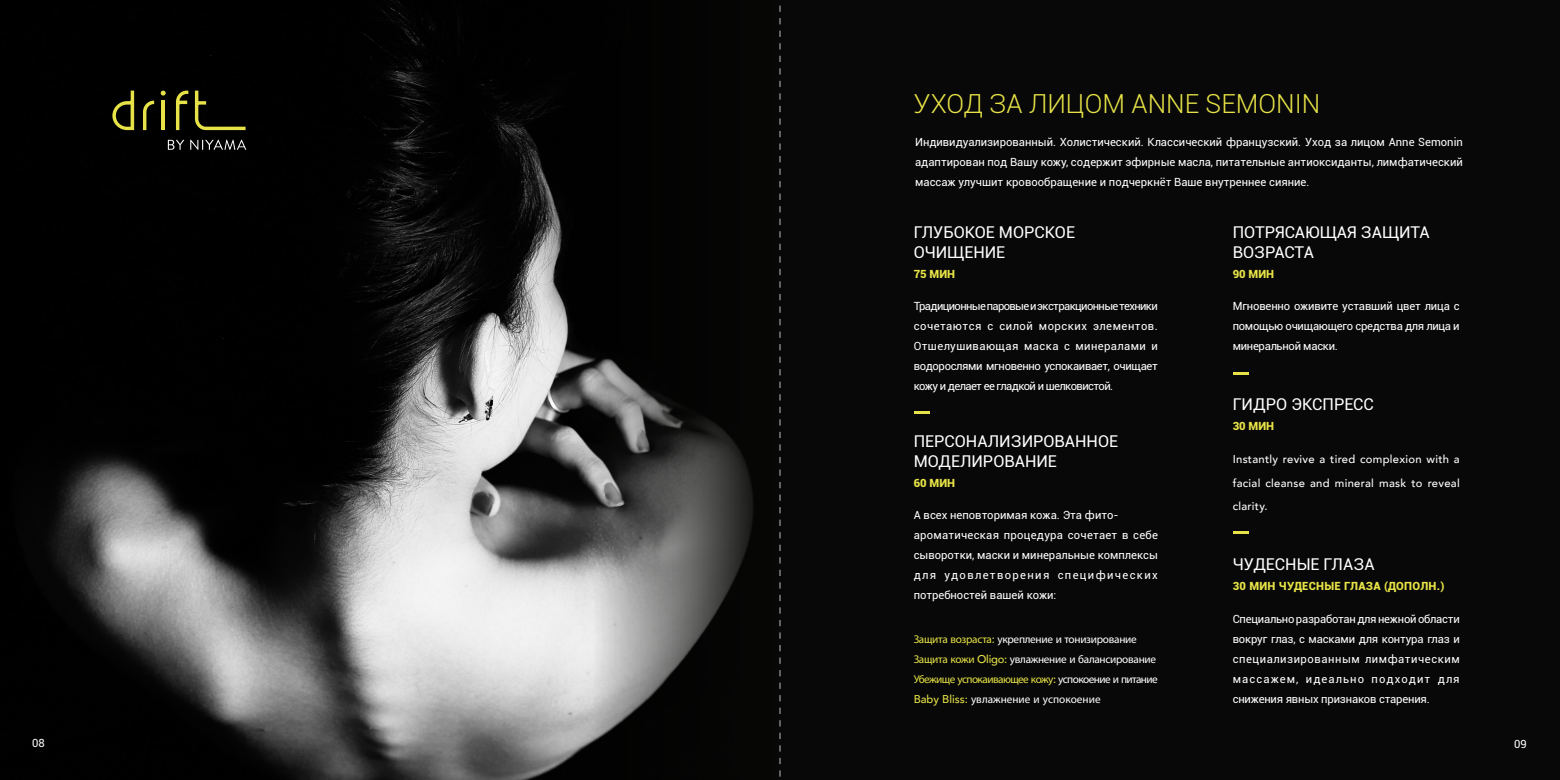
<style>
.page{position:relative;width:1560px;height:780px;background:#fff}
.page>*{position:absolute;margin:0;border:0;box-sizing:border-box;transform-origin:0 0}
.t1{font:300 26.25px "Roboto";color:#e7e247}
.t2{font:16.25px/20px "Roboto";color:#fff}
.t3{font:11.25px/20px "Roboto";color:#fff;text-align:justify}
.t4{font:11.25px/20px "Myriad Pro";letter-spacing:-.025em;color:#fff}
.t5{font:500 11.25px/23.8px "Avenir";letter-spacing:.025em;color:#fff;text-align:justify}
.t6{font:900 11.25px "Roboto";letter-spacing:.015em;color:#e7e247}
.s1{color:#e7e247}
.s2{font-family:"Avenir";font-weight:500;color:#e7e247}
</style>
<div class="page">
<div style="left:0;top:0;width:1559px;height:780px;background:#070807"></div>
<img style="left:52px;top:2px;width:539px;height:778px">
<svg style="left:591px;top:358px;width:162px;height:385px"></svg>
<svg style="left:914px;top:411px;width:15px;height:2px"></svg>
<svg style="left:1233px;top:372px;width:15px;height:2px"></svg>
<svg style="left:1233px;top:531px;width:15px;height:2px"></svg>
<svg style="left:168px;top:140px;width:16px;height:10px"></svg>
<svg style="left:190px;top:140px;width:56px;height:10px"></svg>
<svg style="left:112px;top:91px;width:22px;height:39px"></svg>
<svg style="left:143px;top:101px;width:11px;height:29px"></svg>
<hr style="left:161px;top:101px;width:4px;height:29px;background:#e7e247">
<svg style="left:161px;top:91px;width:5px;height:5px"></svg>
<svg style="left:176px;top:91px;width:12px;height:39px"></svg>
<svg style="left:195px;top:91px;width:50px;height:39px"></svg>
<svg style="left:779px;top:5px;width:1px;height:772px"></svg>
<h1 class="t1" style="left:913px;top:85px;width:408px">УХОД ЗА ЛИЦОМ ANNE SEMONIN</h1>
<p class="t3" style="left:915px;top:132px;width:549px">Индивидуализированный. Холистический. Классический французский. Уход за лицом Anne Semonin адаптирован под Вашу кожу, содержит эфирные масла, питательные антиоксиданты, лимфатический массаж улучшит кровообращение и подчеркнёт Ваше внутреннее сияние.</p>
<h2 class="t2" style="left:913px;top:221px;width:163px">ГЛУБОКОЕ МОРСКОЕ<br>ОЧИЩЕНИЕ</h2>
<p class="t6" style="left:913px;top:266px;width:43px">75 МИН</p>
<p class="t3" style="left:913px;top:296px;width:246px">Традиционные паровые и экстракционные техники сочетаются с силой морских элементов.<br>Отшелушивающая маска с минералами и водорослями мгновенно успокаивает, очищает кожу и делает ее гладкой и шелковистой.</p>
<h2 class="t2" style="left:913px;top:430px;width:206px">ПЕРСОНАЛИЗИРОВАННОЕ<br>МОДЕЛИРОВАНИЕ</h2>
<p class="t6" style="left:913px;top:474px;width:43px">60 МИН</p>
<p class="t3" style="left:913px;top:504px;width:246px;text-align:left">А всех неповторимая кожа. Эта фито&shy;ароматическая процедура сочетает в себе сыворотки, маски и минеральные комплексы для удовлетворения специфических потребностей вашей кожи:</p>
<p class="t4" style="left:913px;top:629px;width:246px"><span class="s1">Защита возраста</span><span class="s2">:</span> укрепление и тонизирование <span class="s1">Защита кожи</span> <span class="s2">Oligo:</span> увлажнение и балансирование <span class="s1">Убежище успокаивающее кожу</span><span class="s2">:</span> успокоение и питание <span class="s2">Baby Bliss:</span> увлажнение и успокоение</p>
<h2 class="t2" style="left:1232px;top:221px;width:198px">ПОТРЯСАЮЩАЯ ЗАЩИТА<br>ВОЗРАСТА</h2>
<p class="t6" style="left:1232px;top:266px;width:43px">90 МИН</p>
<p class="t3" style="left:1232px;top:296px;width:228px">Мгновенно оживите уставший цвет лица с помощью очищающего средства для лица и минеральной маски.</p>
<h2 class="t2" style="left:1232px;top:394px;width:143px">ГИДРО ЭКСПРЕСС</h2>
<p class="t6" style="left:1232px;top:418px;width:43px">30 МИН</p>
<p class="t5" style="left:1232px;top:446px;width:228px">Instantly revive a tired complexion with a facial cleanse and mineral mask to reveal clarity.</p>
<h2 class="t2" style="left:1232px;top:554px;width:143px">ЧУДЕСНЫЕ ГЛАЗА</h2>
<p class="t6" style="left:1232px;top:578px;width:213px">30 МИН ЧУДЕСНЫЕ ГЛАЗА (ДОПОЛН.)</p>
<p class="t3" style="left:1232px;top:608px;width:228px">Специально разработан для нежной области вокруг глаз, с масками для контура глаз и специализированным лимфатическим массажем, идеально подходит для снижения явных признаков старения.</p>
<p class="t3" style="left:32px;top:732px;width:14px">08</p>
<p class="t3" style="left:1513px;top:734px;width:14px">09</p>
</div>
